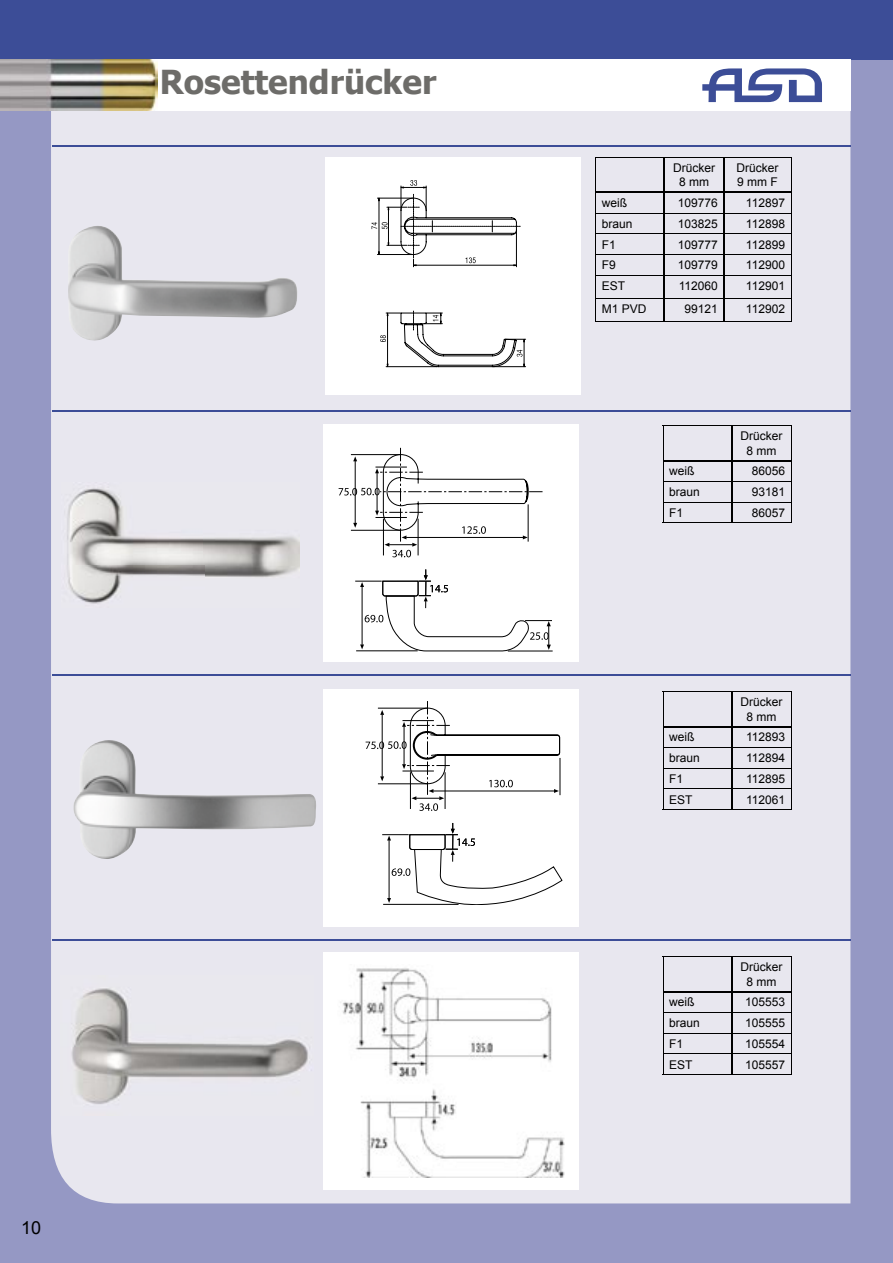
<style>
.page{position:relative;width:893px;height:1263px;background:#9598c4}
.page>*{position:absolute;margin:0;border:0;box-sizing:border-box;transform-origin:0 0}
.t1{font:700 33px "Tahoma";color:#6d6c69}
.t2{font:18px "Arial";color:#000}
.t3{font:12px/14.4px "Arial";color:#000;text-align:center}
</style>
<div class="page">
<div style="left:0;top:0;width:893px;height:60px;background:#3c4d97"></div>
<div style="left:51px;top:111px;width:799px;height:1092px;background:#e8e7ef"></div>
<div style="left:323px;top:424px;width:255px;height:237px;background:#fff"></div>
<div style="left:323px;top:689px;width:255px;height:238px;background:#fff"></div>
<div style="left:323px;top:952px;width:255px;height:238px;background:#fff"></div>
<div style="left:12px;top:60px;width:839px;height:51px;background:#fff"></div>
<img style="left:0;top:60px;width:157px;height:51px">
<svg style="left:702px;top:68px;width:120px;height:34px"></svg>
<hr style="left:52px;top:145px;width:798px;height:2px;background:#3c4d97">
<hr style="left:52px;top:410px;width:798px;height:1px;background:#3c4d97">
<hr style="left:52px;top:675px;width:798px;height:1px;background:#3c4d97">
<hr style="left:52px;top:939px;width:798px;height:2px;background:#3c4d97">
<div style="left:325px;top:157px;width:255px;height:237px;background:#fff"></div>
<img style="left:68px;top:222px;width:231px;height:122px">
<img style="left:61px;top:482px;width:238px;height:125px">
<img style="left:71px;top:739px;width:246px;height:121px">
<svg style="left:708px;top:448px;width:1px;height:94px"></svg>
<hr style="left:508px;top:651px;width:45px;height:1px;background:#000">
<svg style="left:339px;top:448px;width:213px;height:203px"></svg>
<svg style="left:366px;top:701px;width:196px;height:204px"></svg>
<svg style="left:371px;top:180px;width:155px;height:187px"></svg>
<img style="left:60px;top:976px;width:254px;height:139px">
<img style="left:340px;top:968px;width:225px;height:209px">
<hr style="left:595px;top:157px;width:69px;height:1px;background:#000">
<hr style="left:595px;top:158px;width:1px;height:34px;background:#000">
<hr style="left:664px;top:157px;width:60px;height:1px;background:#000">
<hr style="left:724px;top:157px;width:67px;height:1px;background:#000">
<hr style="left:791px;top:158px;width:1px;height:34px;background:#000">
<svg style="left:595px;top:192px;width:1px;height:129px"></svg>
<svg style="left:791px;top:192px;width:1px;height:129px"></svg>
<hr style="left:664px;top:158px;width:1px;height:34px;background:#000">
<hr style="left:723px;top:158px;width:2px;height:34px;background:#000">
<hr style="left:596px;top:192px;width:68px;height:1px;background:#000">
<hr style="left:664px;top:192px;width:60px;height:1px;background:#000">
<hr style="left:724px;top:192px;width:67px;height:1px;background:#000">
<hr style="left:723px;top:193px;width:2px;height:20px;background:#000">
<hr style="left:723px;top:213px;width:2px;height:21px;background:#000">
<hr style="left:723px;top:234px;width:2px;height:20px;background:#000">
<hr style="left:723px;top:255px;width:2px;height:20px;background:#000">
<hr style="left:723px;top:276px;width:2px;height:22px;background:#000">
<svg style="left:664px;top:193px;width:1px;height:128px"></svg>
<hr style="left:723px;top:299px;width:2px;height:22px;background:#000">
<hr style="left:596px;top:213px;width:68px;height:1px;background:#000">
<hr style="left:664px;top:213px;width:60px;height:1px;background:#000">
<hr style="left:724px;top:213px;width:67px;height:1px;background:#000">
<hr style="left:596px;top:234px;width:68px;height:1px;background:#000">
<hr style="left:664px;top:234px;width:60px;height:1px;background:#000">
<hr style="left:724px;top:234px;width:67px;height:1px;background:#000">
<hr style="left:596px;top:254px;width:68px;height:1px;background:#000">
<hr style="left:664px;top:254px;width:60px;height:1px;background:#000">
<hr style="left:724px;top:254px;width:67px;height:1px;background:#000">
<hr style="left:596px;top:275px;width:68px;height:1px;background:#000">
<hr style="left:664px;top:275px;width:60px;height:1px;background:#000">
<hr style="left:724px;top:275px;width:67px;height:1px;background:#000">
<hr style="left:596px;top:298px;width:68px;height:1px;background:#000">
<hr style="left:664px;top:298px;width:60px;height:1px;background:#000">
<hr style="left:724px;top:298px;width:67px;height:1px;background:#000">
<hr style="left:595px;top:321px;width:69px;height:1px;background:#000">
<hr style="left:664px;top:321px;width:60px;height:1px;background:#000">
<hr style="left:724px;top:321px;width:67px;height:1px;background:#000">
<hr style="left:663px;top:425px;width:69px;height:1px;background:#000">
<hr style="left:663px;top:426px;width:1px;height:34px;background:#000">
<hr style="left:732px;top:425px;width:60px;height:1px;background:#000">
<hr style="left:791px;top:426px;width:1px;height:34px;background:#000">
<svg style="left:663px;top:461px;width:1px;height:61px"></svg>
<svg style="left:791px;top:460px;width:1px;height:62px"></svg>
<hr style="left:731px;top:426px;width:1px;height:34px;background:#000">
<hr style="left:663px;top:460px;width:69px;height:1px;background:#000">
<hr style="left:732px;top:460px;width:59px;height:1px;background:#000">
<svg style="left:731px;top:461px;width:1px;height:61px"></svg>
<hr style="left:663px;top:481px;width:69px;height:1px;background:#000">
<hr style="left:732px;top:481px;width:59px;height:1px;background:#000">
<hr style="left:663px;top:502px;width:69px;height:1px;background:#000">
<hr style="left:732px;top:502px;width:59px;height:1px;background:#000">
<hr style="left:663px;top:522px;width:69px;height:1px;background:#000">
<hr style="left:732px;top:522px;width:60px;height:1px;background:#000">
<hr style="left:663px;top:691px;width:69px;height:1px;background:#000">
<hr style="left:663px;top:692px;width:1px;height:35px;background:#000">
<hr style="left:732px;top:691px;width:60px;height:1px;background:#000">
<hr style="left:791px;top:692px;width:1px;height:35px;background:#000">
<svg style="left:663px;top:727px;width:1px;height:82px"></svg>
<svg style="left:791px;top:727px;width:1px;height:82px"></svg>
<hr style="left:731px;top:692px;width:1px;height:34px;background:#000">
<hr style="left:663px;top:726px;width:69px;height:1px;background:#000">
<hr style="left:732px;top:726px;width:59px;height:1px;background:#000">
<svg style="left:731px;top:727px;width:1px;height:82px"></svg>
<hr style="left:663px;top:747px;width:69px;height:1px;background:#000">
<hr style="left:732px;top:747px;width:59px;height:1px;background:#000">
<hr style="left:663px;top:768px;width:69px;height:1px;background:#000">
<hr style="left:732px;top:768px;width:59px;height:1px;background:#000">
<hr style="left:663px;top:789px;width:69px;height:1px;background:#000">
<hr style="left:732px;top:789px;width:59px;height:1px;background:#000">
<hr style="left:663px;top:809px;width:69px;height:1px;background:#000">
<hr style="left:732px;top:809px;width:60px;height:1px;background:#000">
<hr style="left:663px;top:956px;width:69px;height:1px;background:#000">
<hr style="left:663px;top:957px;width:1px;height:35px;background:#000">
<hr style="left:732px;top:956px;width:60px;height:1px;background:#000">
<hr style="left:791px;top:957px;width:1px;height:35px;background:#000">
<svg style="left:663px;top:992px;width:1px;height:82px"></svg>
<svg style="left:791px;top:992px;width:1px;height:82px"></svg>
<hr style="left:731px;top:957px;width:1px;height:34px;background:#000">
<hr style="left:663px;top:991px;width:69px;height:1px;background:#000">
<hr style="left:732px;top:991px;width:59px;height:1px;background:#000">
<svg style="left:731px;top:992px;width:1px;height:82px"></svg>
<hr style="left:663px;top:1012px;width:69px;height:1px;background:#000">
<hr style="left:732px;top:1012px;width:59px;height:1px;background:#000">
<hr style="left:663px;top:1033px;width:69px;height:1px;background:#000">
<hr style="left:732px;top:1033px;width:59px;height:1px;background:#000">
<hr style="left:663px;top:1054px;width:69px;height:1px;background:#000">
<hr style="left:732px;top:1054px;width:59px;height:1px;background:#000">
<hr style="left:663px;top:1074px;width:69px;height:1px;background:#000">
<hr style="left:732px;top:1074px;width:60px;height:1px;background:#000">
<h1 class="t1" style="left:160px;top:59px;width:278px">Rosettendrücker</h1>
<h2 class="t2" style="left:21px;top:1215px;width:22px">10</h2>
<p class="t3" style="left:673px;top:161px;width:43px">Drücker<br>8 mm</p>
<p class="t3" style="left:736px;top:161px;width:43px;text-align:left">Drücker<br>9 mm F</p>
<p class="t3" style="left:602px;top:196px;width:27px">weiß</p>
<p class="t3" style="left:678px;top:196px;width:42px">109776</p>
<p class="t3" style="left:746px;top:196px;width:41px">112897</p>
<p class="t3" style="left:602px;top:217px;width:32px">braun</p>
<p class="t3" style="left:678px;top:217px;width:42px">103825</p>
<p class="t3" style="left:746px;top:217px;width:41px">112898</p>
<p class="t3" style="left:602px;top:237px;width:16px">F1</p>
<p class="t3" style="left:678px;top:237px;width:42px">109777</p>
<p class="t3" style="left:746px;top:237px;width:41px">112899</p>
<p class="t3" style="left:602px;top:258px;width:16px">F9</p>
<p class="t3" style="left:678px;top:258px;width:42px">109779</p>
<p class="t3" style="left:746px;top:258px;width:41px">112900</p>
<p class="t3" style="left:602px;top:279px;width:25px">EST</p>
<p class="t3" style="left:679px;top:279px;width:41px">112060</p>
<p class="t3" style="left:746px;top:279px;width:41px">112901</p>
<p class="t3" style="left:602px;top:302px;width:46px">M1 PVD</p>
<p class="t3" style="left:684px;top:302px;width:35px">99121</p>
<p class="t3" style="left:746px;top:302px;width:41px">112902</p>
<p class="t3" style="left:740px;top:429px;width:44px">Drücker<br>8 mm</p>
<p class="t3" style="left:669px;top:464px;width:27px">weiß</p>
<p class="t3" style="left:752px;top:464px;width:35px">86056</p>
<p class="t3" style="left:669px;top:485px;width:32px">braun</p>
<p class="t3" style="left:752px;top:485px;width:35px">93181</p>
<p class="t3" style="left:669px;top:505px;width:16px">F1</p>
<p class="t3" style="left:752px;top:505px;width:35px">86057</p>
<p class="t3" style="left:740px;top:695px;width:44px">Drücker<br>8 mm</p>
<p class="t3" style="left:669px;top:730px;width:27px">weiß</p>
<p class="t3" style="left:746px;top:730px;width:41px">112893</p>
<p class="t3" style="left:669px;top:751px;width:32px">braun</p>
<p class="t3" style="left:746px;top:751px;width:41px">112894</p>
<p class="t3" style="left:669px;top:771px;width:16px">F1</p>
<p class="t3" style="left:746px;top:771px;width:41px">112895</p>
<p class="t3" style="left:669px;top:792px;width:25px">EST</p>
<p class="t3" style="left:746px;top:792px;width:41px">112061</p>
<p class="t3" style="left:740px;top:960px;width:44px">Drücker<br>8 mm</p>
<p class="t3" style="left:669px;top:995px;width:27px">weiß</p>
<p class="t3" style="left:745px;top:995px;width:42px">105553</p>
<p class="t3" style="left:669px;top:1016px;width:32px">braun</p>
<p class="t3" style="left:745px;top:1016px;width:42px">105555</p>
<p class="t3" style="left:669px;top:1037px;width:16px">F1</p>
<p class="t3" style="left:745px;top:1037px;width:42px">105554</p>
<p class="t3" style="left:669px;top:1057px;width:25px">EST</p>
<p class="t3" style="left:745px;top:1057px;width:42px">105557</p>
</div>
